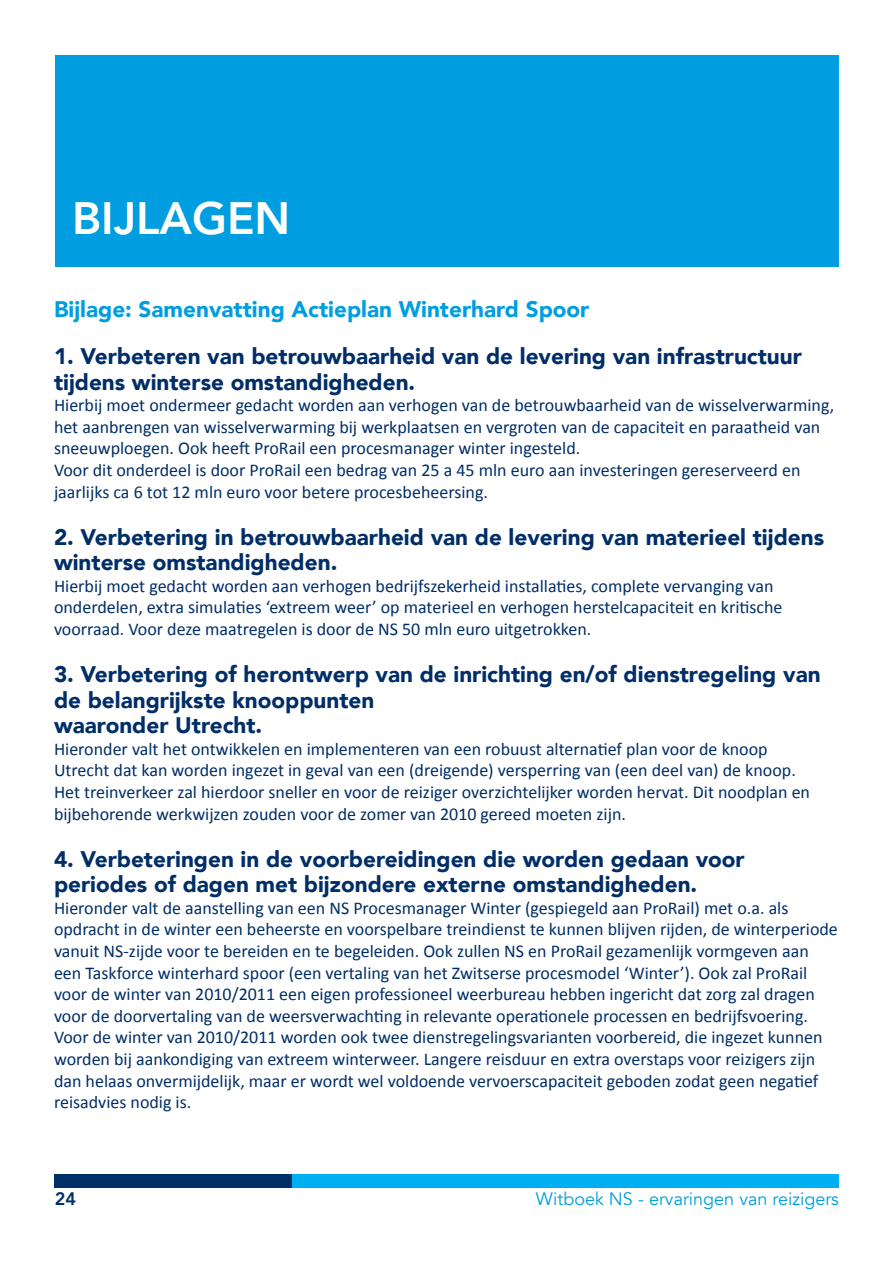
<style>
.page{position:relative;width:893px;height:1263px;background:#fff}
.page>*{position:absolute;margin:0;border:0;box-sizing:border-box;transform-origin:0 0}
.t1{font:800 45px "Avenir LT Std";color:#fff}
.t2{font:900 22.5px/25.5px "Avenir LT";color:#002e67}
.t3{font:900 22.5px "Avenir LT";color:#009ee0}
.t4{font:18px/21.6px "Calibri";color:#002e67}
.t5{font:18px "Avenir LT";color:#009ee0}
.t6{font:800 18px "Avenir LT Std";color:#002e67}
.t7{font:800 15px "Avenir LT Std";color:#009ee0}
</style>
<div class="page">
<div style="left:55px;top:55px;width:783px;height:211px;background:#009ee0"></div>
<div style="left:55px;top:1174px;width:783px;height:13px;background:#00aff2"></div>
<div style="left:54px;top:1174px;width:237px;height:13px;background:#002e67"></div>
<h1 class="t1" style="left:72px;top:191px;width:220px">BIJLAGEN</h1>
<p class="t3" style="left:54px;top:296px;width:537px">Bijlage: Samenvatting Actieplan Winterhard Spoor</p>
<p class="t2" style="left:54px;top:343px;width:749px">1. Verbeteren van betrouwbaarheid van de levering van infrastructuur tijdens winterse omstandigheden.</p>
<p class="t4" style="left:54px;top:394px;width:782px">Hierbij moet ondermeer gedacht worden aan verhogen van de betrouwbaarheid van de wisselverwarming, het aanbrengen van wisselverwarming bij werkplaatsen en vergroten van de capaciteit en paraatheid van sneeuwploegen. Ook heeft ProRail een procesmanager winter ingesteld.<br>Voor dit onderdeel is door ProRail een bedrag van 25 a 45 mln euro aan investeringen gereserveerd en jaarlijks ca 6 tot 12 mln euro voor betere procesbeheersing.</p>
<p class="t2" style="left:54px;top:524px;width:772px">2. Verbetering in betrouwbaarheid van de levering van materieel tijdens winterse omstandigheden.</p>
<p class="t4" style="left:54px;top:575px;width:730px">Hierbij moet gedacht worden aan verhogen bedrijfszekerheid installaties, complete vervanging van onderdelen, extra simulaties ‘extreem weer’ op materieel en verhogen herstelcapaciteit en kritische voorraad. Voor deze maatregelen is door de NS 50 mln euro uitgetrokken.</p>
<p class="t2" style="left:54px;top:661px;width:768px">3. Verbetering of herontwerp van de inrichting en/of dienstregeling van de belangrijkste knooppunten<br>waaronder Utrecht.</p>
<p class="t4" style="left:54px;top:738px;width:758px">Hieronder valt het ontwikkelen en implementeren van een robuust alternatief plan voor de knoop Utrecht dat kan worden ingezet in geval van een (dreigende) versperring van (een deel van) de knoop.<br>Het treinverkeer zal hierdoor sneller en voor de reiziger overzichtelijker worden hervat. Dit noodplan en bijbehorende werkwijzen zouden voor de zomer van 2010 gereed moeten zijn.</p>
<p class="t2" style="left:54px;top:846px;width:692px">4. Verbeteringen in de voorbereidingen die worden gedaan voor periodes of dagen met bijzondere externe omstandigheden.</p>
<p class="t4" style="left:54px;top:897px;width:785px">Hieronder valt de aanstelling van een NS Procesmanager Winter (gespiegeld aan ProRail) met o.a. als opdracht in de winter een beheerste en voorspelbare treindienst te kunnen blijven rijden, de winterperiode vanuit NS-zijde voor te bereiden en te begeleiden. Ook zullen NS en ProRail gezamenlijk vormgeven aan een Taskforce winterhard spoor (een vertaling van het Zwitserse procesmodel ‘Winter’). Ook zal ProRail voor de winter van 2010/2011 een eigen professioneel weerbureau hebben ingericht dat zorg zal dragen voor de doorvertaling van de weersverwachting in relevante operationele processen en bedrijfsvoering.<br>Voor de winter van 2010/2011 worden ook twee dienstregelingsvarianten voorbereid, die ingezet kunnen worden bij aankondiging van extreem winterweer. Langere reisduur en extra overstaps voor reizigers zijn dan helaas onvermijdelijk, maar er wordt wel voldoende vervoerscapaciteit geboden zodat geen negatief reisadvies nodig is.</p>
<p class="t6" style="left:55px;top:1188px;width:23px">24</p>
<p class="t5" style="left:536px;top:1188px;width:305px">Witboek NS - ervaringen van reizigers</p>
<p class="t7" style="left:575px;top:1192px;width:265px">Op weg naar één Rijksinfrabeheerder</p>
</div>
